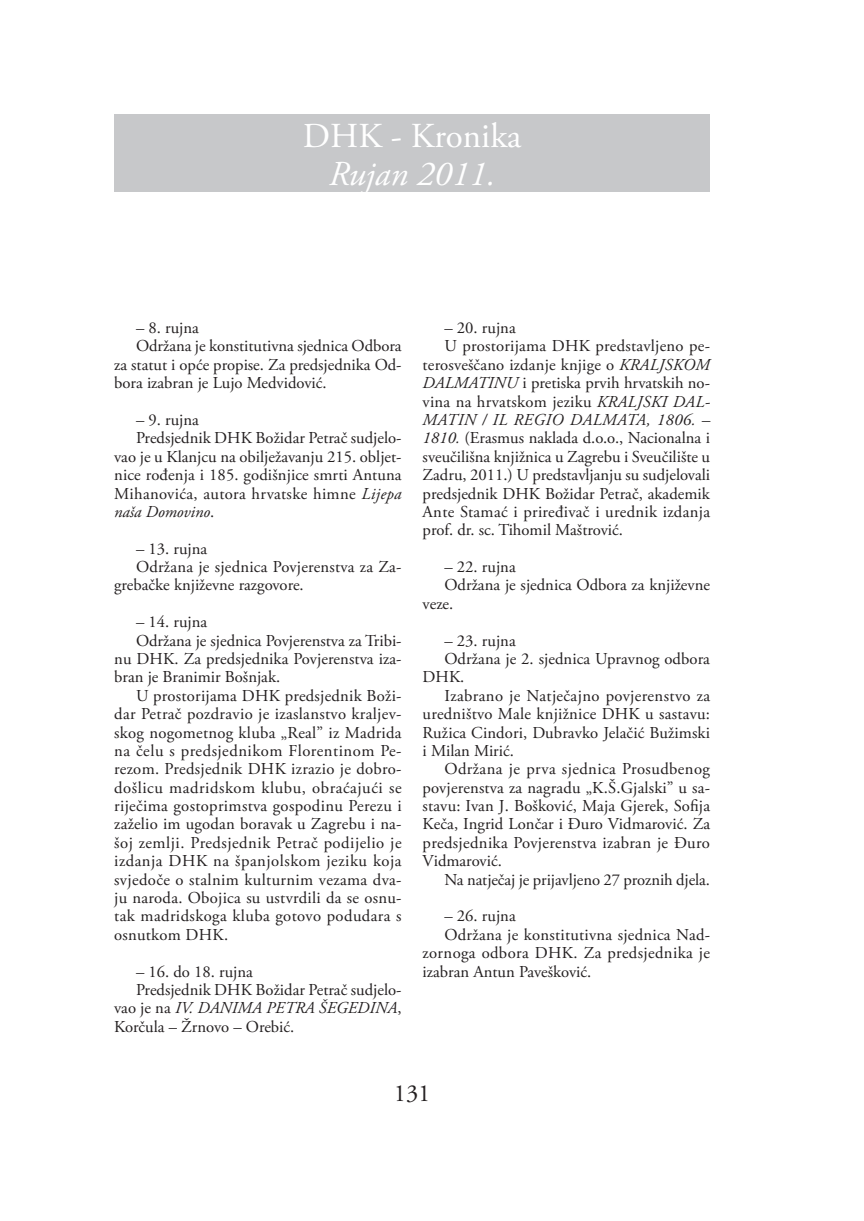
<style>
.page{position:relative;width:864px;height:1221px;background:#fff}
.page>*{position:absolute;margin:0;border:0;box-sizing:border-box;transform-origin:0 0}
.t1{font:35px "Adobe Garamond Pro";color:#fff}
.t2{font:italic 35px "Adobe Garamond Pro";color:#fff}
.t3{font:24.5px "Adobe Garamond Pro";color:#231f20}
.t4{font:16.62px "Adobe Garamond Pro";letter-spacing:.01em;color:#231f20}
.t5{font:16.62px "Adobe Garamond Pro";letter-spacing:.03em;color:#231f20}
.t6{font:italic 16.62px "Adobe Garamond Pro";color:#231f20}
.t7{font:16.62px "Adobe Garamond Pro";letter-spacing:.035em;color:#231f20}
.t8{font:italic 16.62px "Adobe Garamond Pro";letter-spacing:.025em;color:#231f20}
.s1{font-style:italic}
.s2{font-style:normal}
</style>
<div class="page">
<div style="left:114px;top:114px;width:595px;height:78px;background:#c7c8ca"></div>
<h1 class="t1" style="left:303px;top:121px;width:220px">DHK - Kronika</h1>
<h1 class="t2" style="left:328px;top:160px;width:168px">Rujan 2011.</h1>
<p class="t4" style="left:136px;top:321px;width:64px">– 8. rujna</p>
<p class="t4" style="left:136px;top:339px;width:267px">Održana je konstitutivna sjednica Odbora</p>
<p class="t4" style="left:114px;top:358px;width:289px">za statut i opće propise. Za predsjednika Od-</p>
<p class="t4" style="left:114px;top:376px;width:214px">bora izabran je Lujo Medvidović.</p>
<p class="t4" style="left:136px;top:413px;width:64px">– 9. rujna</p>
<p class="t4" style="left:136px;top:431px;width:267px">Predsjednik DHK Božidar Petrač sudjelo-</p>
<p class="t4" style="left:114px;top:450px;width:289px">vao je u Klanjcu na obilježavanju 215. obljet-</p>
<p class="t4" style="left:114px;top:468px;width:289px">nice rođenja i 185. godišnjice smrti Antuna</p>
<p class="t4" style="left:114px;top:486px;width:289px">Mihanovića, autora hrvatske himne <span class="s1">Lijepa</span></p>
<p class="t6" style="left:114px;top:505px;width:102px">naša Domovino<span class="s2">.</span></p>
<p class="t4" style="left:136px;top:541px;width:73px">– 13. rujna</p>
<p class="t4" style="left:136px;top:560px;width:267px">Održana je sjednica Povjerenstva za Za-</p>
<p class="t4" style="left:114px;top:578px;width:191px">grebačke književne razgovore.</p>
<p class="t4" style="left:136px;top:615px;width:73px">– 14. rujna</p>
<p class="t4" style="left:136px;top:633px;width:267px">Održana je sjednica Povjerenstva za Tribi-</p>
<p class="t4" style="left:114px;top:652px;width:289px">nu DHK. Za predsjednika Povjerenstva iza-</p>
<p class="t4" style="left:114px;top:670px;width:167px">bran je Branimir Bošnjak.</p>
<p class="t4" style="left:136px;top:688px;width:267px">U prostorijama DHK predsjednik Boži-</p>
<p class="t4" style="left:114px;top:707px;width:289px">dar Petrač pozdravio je izaslanstvo kraljev-</p>
<p class="t4" style="left:114px;top:725px;width:289px">skog nogometnog kluba „Real” iz Madrida</p>
<p class="t5" style="left:114px;top:744px;width:289px">na čelu s predsjednikom Florentinom Pe-</p>
<p class="t4" style="left:114px;top:762px;width:289px">rezom. Predsjednik DHK izrazio je dobro-</p>
<p class="t7" style="left:114px;top:780px;width:289px">došlicu madridskom klubu, obraćajući se</p>
<p class="t4" style="left:114px;top:799px;width:289px">riječima gostoprimstva gospodinu Perezu i</p>
<p class="t4" style="left:114px;top:817px;width:289px">zaželio im ugodan boravak u Zagrebu i na-</p>
<p class="t5" style="left:114px;top:835px;width:289px">šoj zemlji. Predsjednik Petrač podijelio je</p>
<p class="t5" style="left:114px;top:854px;width:289px">izdanja DHK na španjolskom jeziku koja</p>
<p class="t4" style="left:114px;top:872px;width:289px">svjedoče o stalnim kulturnim vezama dva-</p>
<p class="t4" style="left:114px;top:891px;width:289px">ju naroda. Obojica su ustvrdili da se osnu-</p>
<p class="t4" style="left:114px;top:909px;width:289px">tak madridskoga kluba gotovo podudara s</p>
<p class="t4" style="left:114px;top:927px;width:115px">osnutkom DHK.</p>
<p class="t4" style="left:136px;top:964px;width:118px">– 16. do 18. rujna</p>
<p class="t4" style="left:136px;top:982px;width:267px">Predsjednik DHK Božidar Petrač sudjelo-</p>
<p class="t6" style="left:114px;top:1001px;width:289px"><span class="s2">vao je na</span> IV. DANIMA PETRA ŠEGEDINA<span class="s2">,</span></p>
<p class="t4" style="left:114px;top:1019px;width:181px">Korčula – Žrnovo – Orebić.</p>
<p class="t4" style="left:444px;top:321px;width:73px">– 20. rujna</p>
<p class="t4" style="left:444px;top:339px;width:267px">U prostorijama DHK predstavljeno pe-</p>
<p class="t4" style="left:422px;top:358px;width:289px">terosveščano izdanje knjige o <span class="s1">KRALJSKOM</span></p>
<p class="t4" style="left:422px;top:376px;width:289px"><span class="s1">DALMATINU</span> i pretiska prvih hrvatskih no-</p>
<p class="t4" style="left:422px;top:394px;width:289px">vina na hrvatskom jeziku <span class="s1">KRALJSKI DAL-</span></p>
<p class="t8" style="left:422px;top:413px;width:289px">MATIN / IL REGIO DALMATA, 1806. –</p>
<p class="t4" style="left:422px;top:431px;width:289px"><span class="s1">1810.</span> (Erasmus naklada d.o.o., Nacionalna i</p>
<p class="t4" style="left:422px;top:450px;width:289px">sveučilišna knjižnica u Zagrebu i Sveučilište u</p>
<p class="t4" style="left:422px;top:468px;width:289px">Zadru, 2011.) U predstavljanju su sudjelovali</p>
<p class="t4" style="left:422px;top:486px;width:289px">predsjednik DHK Božidar Petrač, akademik</p>
<p class="t4" style="left:422px;top:505px;width:289px">Ante Stamać i priređivač i urednik izdanja</p>
<p class="t4" style="left:422px;top:523px;width:202px">prof. dr. sc. Tihomil Maštrović.</p>
<p class="t4" style="left:444px;top:560px;width:73px">– 22. rujna</p>
<p class="t4" style="left:444px;top:578px;width:267px">Održana je sjednica Odbora za književne</p>
<p class="t4" style="left:422px;top:597px;width:32px">veze.</p>
<p class="t4" style="left:444px;top:633px;width:73px">– 23. rujna</p>
<p class="t4" style="left:444px;top:652px;width:267px">Održana je 2. sjednica Upravnog odbora</p>
<p class="t4" style="left:422px;top:670px;width:43px">DHK.</p>
<p class="t4" style="left:444px;top:688px;width:267px">Izabrano je Natječajno povjerenstvo za</p>
<p class="t4" style="left:422px;top:707px;width:289px">uredništvo Male knjižnice DHK u sastavu:</p>
<p class="t4" style="left:422px;top:725px;width:289px">Ružica Cindori, Dubravko Jelačić Bužimski</p>
<p class="t4" style="left:422px;top:744px;width:93px">i Milan Mirić.</p>
<p class="t4" style="left:444px;top:762px;width:267px">Održana je prva sjednica Prosudbenog</p>
<p class="t4" style="left:422px;top:780px;width:289px">povjerenstva za nagradu „K.Š.Gjalski” u sa-</p>
<p class="t4" style="left:422px;top:799px;width:289px">stavu: Ivan J. Bošković, Maja Gjerek, Sofija</p>
<p class="t4" style="left:422px;top:817px;width:289px">Keča, Ingrid Lončar i Đuro Vidmarović. Za</p>
<p class="t4" style="left:422px;top:835px;width:289px">predsjednika Povjerenstva izabran je Đuro</p>
<p class="t4" style="left:422px;top:854px;width:81px">Vidmarović.</p>
<p class="t4" style="left:444px;top:872px;width:267px">Na natječaj je prijavljeno 27 proznih djela.</p>
<p class="t4" style="left:444px;top:909px;width:73px">– 26. rujna</p>
<p class="t4" style="left:444px;top:927px;width:267px">Održana je konstitutivna sjednica Nad-</p>
<p class="t4" style="left:422px;top:946px;width:289px">zornoga odbora DHK. Za predsjednika je</p>
<p class="t4" style="left:422px;top:964px;width:170px">izabran Antun Pavešković.</p>
<h2 class="t3" style="left:393px;top:1083px;width:38px">131</h2>
</div>
